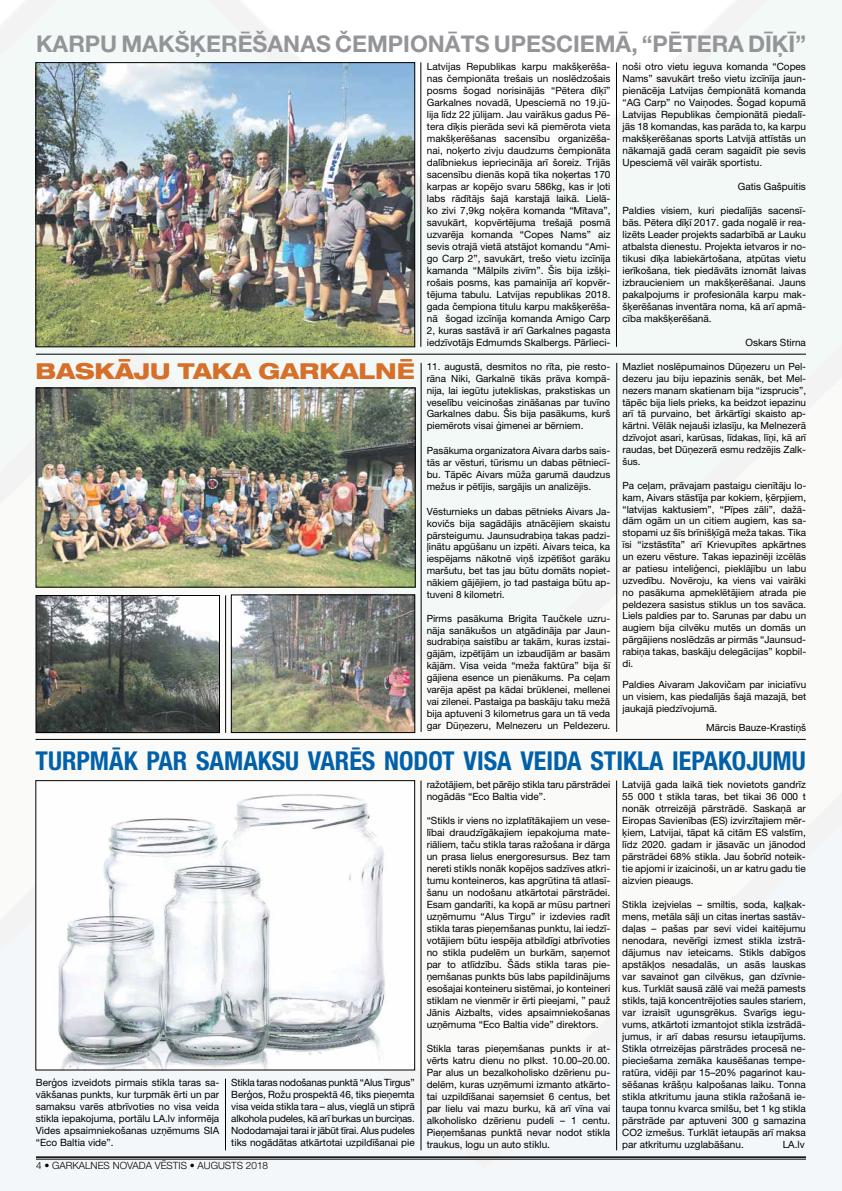
<style>
.page{position:relative;width:842px;height:1191px;background:#fff}
.page>*{position:absolute;margin:0;border:0;box-sizing:border-box;transform-origin:0 0}
.t1{font:700 condensed 26px "Helvetica Neue LT Pro";color:#0060a9}
.t2{font:700 23px "Helvetica Neue LT Pro";color:#939598}
.t3{font:800 expanded 22px "Helvetica Neue LT Pro";color:#d66f2a}
.t4{font:10px/12px "Helvetica Neue LT Pro";color:#000;text-align:justify}
.t5{font:300 10px "Helvetica Neue LT Pro";color:#000}
.t6{font:9.9px/11.9px "Helvetica Neue LT Pro";color:#000;text-align:justify}
</style>
<div class="page">
<img style="left:0;top:0;width:842px;height:1190px">
<hr style="left:36px;top:1156px;width:770px;height:1px;background:#000">
<hr style="left:36px;top:1158px;width:770px;height:1px;background:#000">
<img style="left:38px;top:64px;width:375px;height:281px">
<div style="left:36px;top:62px;width:379px;height:285px;border:1px solid #000"></div>
<hr style="left:616px;top:62px;width:1px;height:285px;background:#000">
<hr style="left:421px;top:62px;width:1px;height:285px;background:#000">
<hr style="left:36px;top:354px;width:770px;height:1px;background:#000">
<img style="left:38px;top:782px;width:375px;height:286px">
<div style="left:36px;top:780px;width:379px;height:290px;border:1px solid #000"></div>
<hr style="left:36px;top:739px;width:770px;height:1px;background:#000">
<hr style="left:225px;top:1078px;width:1px;height:72px;background:#000">
<hr style="left:421px;top:780px;width:1px;height:370px;background:#000">
<hr style="left:616px;top:780px;width:1px;height:370px;background:#000">
<hr style="left:421px;top:363px;width:1px;height:369px;background:#000">
<hr style="left:616px;top:363px;width:1px;height:369px;background:#000">
<img style="left:38px;top:390px;width:375px;height:195px">
<img style="left:38px;top:597px;width:180px;height:133px">
<div style="left:36px;top:595px;width:184px;height:137px;border:1px solid #000"></div>
<img style="left:233px;top:597px;width:180px;height:133px">
<div style="left:231px;top:595px;width:184px;height:137px;border:1px solid #000"></div>
<hr style="left:225px;top:595px;width:1px;height:137px;background:#000">
<h2 class="t2" style="left:36px;top:30px;width:186px">KAR PU MAKŠĶERĒ</h2>
<h2 class="t2" style="left:253px;top:30px;width:32px">ŠANAS</h2>
<h2 class="t2" style="left:335px;top:30px;width:82px">ČEMPION</h2>
<h2 class="t2" style="left:445px;top:30px;width:224px">ĀTS UPESCIEMĀ, “PĒTERA</h2>
<h2 class="t2" style="left:748px;top:30px;width:59px">DĪĶĪ”</h2>
<p class="t4" style="left:427px;top:60px;width:185px">Latvijas Republikas karpu makšķerēša&shy;nas čempionāta trešais un noslēdzošais posms šogad norisinājās “Pētera dīķī” Garkalnes novadā, Upesciemā no 19.jū&shy;lija līdz 22 jūlijam. Jau vairākus gadus Pē&shy;tera dīķis pierāda sevi kā piemērota vieta makšķerēšanas sacensību organizēša&shy;nai, noķerto zivju daudzums čempionāta dalībniekus iepriecināja arī šoreiz. Trijās sacensību dienās kopā tika noķertas 170 karpas ar kopējo svaru 586kg, kas ir ļoti labs rādītājs šajā karstajā laikā. Lielā&shy;ko zivi 7,9kg noķēra komanda “Mītava”, savukārt, kopvērtējuma trešajā posmā uzvarēja komanda “Copes Nams” aiz sevis otrajā vietā atstājot komandu “Ami&shy;go Carp 2”, savukārt, trešo vietu izcīnīja kamanda “Mālpils zivīm”. Šis bija izšķi&shy;rošais posms, kas pamainīja arī kopvēr&shy;tējuma tabulu. Latvijas republikas 2018. gada čempiona titulu karpu makšķerēša&shy;nā šogad izcīnīja komanda Amigo Carp 2, kuras sastāvā ir arī Garkalnes pagasta iedzīvotājs Edmumds Skalbergs. Pārlieci-</p>
<p class="t4" style="left:622px;top:60px;width:185px">noši otro vietu ieguva komanda “Copes Nams” savukārt trešo vietu izcīnīja jaun&shy;pienācēja Latvijas čempionātā komanda “AG Carp” no Vaiņodes. Šogad kopumā Latvijas Republikas čempionātā piedalī&shy;jās 18 komandas, kas parāda to, ka karpu makšķerēšanas sports Latvijā attīstās un nākamajā gadā ceram sagaidīt pie sevis Upesciemā vēl vairāk sportistu.</p>
<p class="t4" style="left:738px;top:180px;width:70px">Gatis Gašpuitis</p>
<p class="t4" style="left:622px;top:204px;width:185px">Paldies visiem, kuri piedalījās sacensī&shy;bās. Pētera dīķī 2017. gada nogalē ir rea&shy;lizēts Leader projekts sadarbībā ar Lauku atbalsta dienestu. Projekta ietvaros ir no&shy;tikusi dīķa labiekārtošana, atpūtas vietu ierīkošana, tiek piedāvāts iznomāt laivas izbraucieniem un makšķerēšanai. Jauns pakalpojums ir profesionāla karpu mak&shy;šķerēšanas inventāra noma, kā arī apmā&shy;cība makšķerēšanā.</p>
<p class="t4" style="left:746px;top:336px;width:62px">Oskars Stirna</p>
<h3 class="t3" style="left:36px;top:357px;width:381px">BASKĀJU TAKA GARKALNĒ</h3>
<p class="t6" style="left:427px;top:360px;width:185px">11. augustā, desmitos no rīta, pie resto&shy;rāna Niki, Garkalnē tikās prāva kompā&shy;nija, lai iegūtu jutekliskas, prakstiskas un veselību veicinošas zināšanas par tuvīno Garkalnes dabu. Šis bija pasākums, kurš piemērots visai ģimenei ar bērniem.</p>
<p class="t6" style="left:427px;top:444px;width:185px">Pasākuma organizatora Aivara darbs sais&shy;tās ar vēsturi, tūrismu un dabas pētniecī&shy;bu. Tāpēc Aivars mūža garumā daudzus mežus ir pētījis, sargājis un analizējis.</p>
<p class="t6" style="left:427px;top:505px;width:185px">Vēsturnieks un dabas pētnieks Aivars Ja&shy;kovičs bija sagādājis atnācējiem skaistu pārsteigumu. Jaunsudrabiņa takas padzi&shy;ļinātu apgūšanu un izpēti. Aivars teica, ka iespējams nākotnē viņš izpētīšot garāku maršutu, bet tas jau būtu domāts nopiet&shy;nākiem gājējiem, jo tad pastaiga būtu ap&shy;tuveni 8 kilometri.</p>
<p class="t6" style="left:427px;top:612px;width:185px">Pirms pasākuma Brigita Taučkele uzru&shy;nāja sanākušos un atgādināja par Jaun&shy;sudrabiņa saistību ar takām, kuras izstai&shy;gājām, izpētījām un izbaudījām ar basām kājām. Visa veida “meža faktūra” bija šī gājiena esence un pienākums. Pa ceļam varēja apēst pa kādai brūklenei, mellenei vai zilenei. Pastaiga pa baskāju taku mežā bija aptuveni 3 kilometrus gara un tā veda gar Dūņezeru, Melnezeru un Peldezeru.</p>
<p class="t6" style="left:622px;top:360px;width:185px">Mazliet noslēpumainos Dūņezeru un Pel&shy;dezeru jau biju iepazinis senāk, bet Mel&shy;nezers manam skatienam bija “izsprucis”, tāpēc bija liels prieks, ka beidzot iepazinu arī tā purvaino, bet ārkārtīgi skaisto ap&shy;kārtni. Vēlāk nejauši izlasīju, ka Melnezerā dzīvojot asari, karūsas, līdakas, līņi, kā arī raudas, bet Dūņezerā esmu redzējis Zalk&shy;šus.</p>
<p class="t6" style="left:622px;top:479px;width:185px">Pa ceļam, prāvajam pastaigu cienītāju lo&shy;kam, Aivars stāstīja par kokiem, ķērpjiem, “latvijas kaktusiem”, “Pīpes zāli”, dažā&shy;dām ogām un un citiem augiem, kas sa&shy;stopami uz šīs brīnišķīgā meža takas. Tika īsi “izstāstīta” arī Krievupītes apkārtnes un ezeru vēsture. Takas iepazinēji izcēlās ar patiesu inteliģenci, pieklājību un labu uzvedību. Novēroju, ka viens vai vairāki no pasākuma apmeklētājiem atrada pie peldezera sasistus stiklus un tos savāca.<br>Liels paldies par to. Sarunas par dabu un augiem bija cilvēku mutēs un domās un pārgājiens noslēdzās ar pirmās “Jaunsud&shy;rabiņa takas, baskāju delegācijas” kopbil&shy;di.</p>
<p class="t6" style="left:622px;top:678px;width:185px">Paldies Aivaram Jakovičam par iniciatīvu un visiem, kas piedalījās šajā mazajā, bet jaukajā piedzīvojumā.</p>
<p class="t6" style="left:706px;top:721px;width:101px">Mārcis Bauze-Krastiņš</p>
<h1 class="t1" style="left:36px;top:745px;width:441px">TURPMĀK PAR SAMAKSU VARĒS NODOT VISA</h1>
<h1 class="t1" style="left:520px;top:745px;width:287px">VEIDA STIKLA IEPAKOJUMU</h1>
<p class="t4" style="left:36px;top:1076px;width:185px">Berģos izveidots pirmais stikla taras sa&shy;vākšanas punkts, kur turpmāk ērti un par samaksu varēs atbrīvoties no visa veida stikla iepakojuma, portālu LA.lv informēja Vides apsaimniekošanas uzņēmums SIA “Eco Baltia vide”.</p>
<p class="t4" style="left:231px;top:1076px;width:185px">Stikla taras nodošanas punktā “Alus Tirgus” Berģos, Rožu prospektā 46, tiks pieņemta visa veida stikla tara – alus, vieglā un stiprā alkohola pudeles, kā arī burkas un burciņas.<br>Nododamajai tarai ir jābūt tīrai. Alus pudeles tiks nogādātas atkārtotai uzpildīšanai pie</p>
<p class="t5" style="left:36px;top:1159px;width:234px">4 • GARKALNES NOVADA VĒSTIS • AUGUSTS 2018</p>
<p class="t4" style="left:427px;top:778px;width:185px">ražotājiem, bet pārējo stikla taru pārstrādei nogādās “Eco Baltia vide”.</p>
<p class="t4" style="left:427px;top:814px;width:185px">“Stikls ir viens no izplatītākajiem un vese&shy;lībai draudzīgākajiem iepakojuma mate&shy;riāliem, taču stikla taras ražošana ir dārga un prasa lielus energoresursus. Bez tam nereti stikls nonāk kopējos sadzīves atkri&shy;tumu konteineros, kas apgrūtina tā atlasī&shy;šanu un nodošanu atkārtotai pārstrādei.<br>Esam gandarīti, ka kopā ar mūsu partneri uzņēmumu “Alus Tirgu” ir izdevies radīt stikla taras pieņemšanas punktu, lai iedzī&shy;votājiem būtu iespēja atbildīgi atbrīvoties no stikla pudelēm un burkām, saņemot par to atlīdzību. Šāds stikla taras pie&shy;ņemšanas punkts būs labs papildinājums esošajai konteineru sistēmai, jo konteineri stiklam ne vienmēr ir ērti pieejami, ” pauž Jānis Aizbalts, vides apsaimniekošanas uzņēmuma “Eco Baltia vide” direktors.</p>
<p class="t4" style="left:427px;top:1042px;width:185px">Stikla taras pieņemšanas punkts ir at&shy;vērts katru dienu no plkst. 10.00–20.00.<br>Par alus un bezalkoholisko dzērienu pu&shy;delēm, kuras uzņēmumi izmanto atkārto&shy;tai uzpildīšanai saņemsiet 6 centus, bet par lielu vai mazu burku, kā arī vīna vai alkoholisko dzērienu pudeli – 1 centu.<br>Pieņemšanas punktā nevar nodot stikla traukus, logu un auto stiklu.</p>
<p class="t4" style="left:622px;top:778px;width:185px">Latvijā gada laikā tiek novietots gandrīz 55 000 t stikla taras, bet tikai 36 000 t nonāk otrreizējā pārstrādē. Saskaņā ar Eiropas Savienības (ES) izvirzītajiem mēr&shy;ķiem, Latvijai, tāpat kā citām ES valstīm, līdz 2020. gadam ir jāsavāc un jānodod pārstrādei 68% stikla. Jau šobrīd noteik&shy;tie apjomi ir izaicinoši, un ar katru gadu tie aizvien pieaugs.</p>
<p class="t4" style="left:622px;top:898px;width:185px">Stikla izejvielas – smiltis, soda, kaļķak&shy;mens, metāla sāļi un citas inertas sastāv&shy;daļas – pašas par sevi videi kaitējumu nenodara, nevērīgi izmest stikla izstrā&shy;dājumus nav ieteicams. Stikls dabīgos apstākļos nesadalās, un asās lauskas var savainot gan cilvēkus, gan dzīvnie&shy;kus. Turklāt sausā zālē vai mežā pamests stikls, tajā koncentrējoties saules stariem, var izraisīt ugunsgrēkus. Svarīgs iegu&shy;vums, atkārtoti izmantojot stikla izstrādā&shy;jumus, ir arī dabas resursu ietaupījums.<br>Stikla otrreizējas pārstrādes procesā ne&shy;pieciešama zemāka kausēšanas tempe&shy;ratūra, vidēji par 15–20% pagarinot kau&shy;sēšanas krāšņu kalpošanas laiku. Tonna stikla atkritumu jauna stikla ražošanā ie&shy;taupa tonnu kvarca smilšu, bet 1 kg stikla pārstrāde par aptuveni 300 g samazina CO2 izmešus. Turklāt ietaupās arī maksa par atkritumu uzglabāšanu.</p>
<p class="t4" style="left:783px;top:1138px;width:24px">LA.lv</p>
</div>
